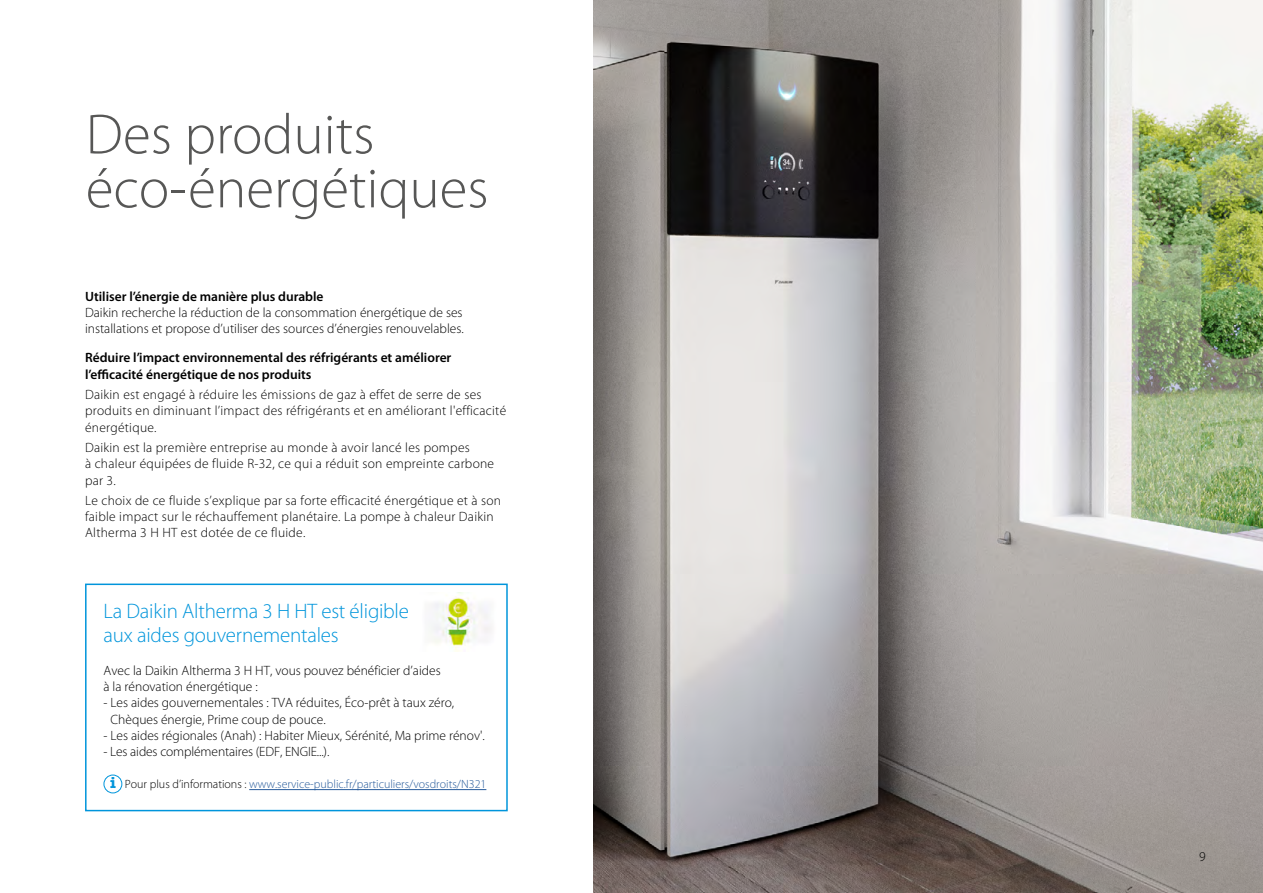
<style>
.page{position:relative;width:1263px;height:893px;background:#fff}
.page>*{position:absolute;margin:0;border:0;box-sizing:border-box;transform-origin:0 0}
.topic_headline_MS2{font:300 57px/54px "Myriad Pro";color:#575756}
.table_body_centered{font:300 21px/24px "Myriad Pro";letter-spacing:-.01em;color:#0095db}
.bullet_points{font:300 13.5px/16.2px "Myriad Pro";letter-spacing:.02em;color:#000}
.bullet_points-2{font:300 13.5px/16.2px "Myriad Pro";color:#000}
.bullet_points-3{font:600 13.5px/16.5px "Myriad Pro";color:#000}
.headline{font:300 13.5px/16.2px "Myriad Pro";color:#000}
.bullet_points-4{font:300 13.5px "Myriad Pro";letter-spacing:-.01em;color:#000}
.bullet_points-5{font:300 12px "Myriad Pro";color:#275b9b}
.s1{font-family:"American Typewriter";font-weight:700;font-size:15.75px;color:#0095db}
.s2{color:#000}
</style>
<div class="page">
<img style="left:594px;top:0;width:669px;height:893px">
<img style="left:431px;top:592px;width:61px;height:59px">
<hr style="left:249px;top:789px;width:237px;height:1px;background:#275b9b">
<div style="left:104px;top:775px;width:18px;height:18px;border:1px solid #0095db;border-radius:50%"></div>
<div style="left:85px;top:584px;width:423px;height:227px;border:2px solid #0095db"></div>
<p class="topic_headline_MS2" style="left:86px;top:107px;width:404px">Des produits éco-énergétiques</p>
<p class="bullet_points-3" style="left:85px;top:288px;width:240px">Utiliser l’énergie de manière plus durable</p>
<p class="bullet_points-2" style="left:85px;top:304px;width:380px">Daikin recherche la réduction de la consommation énergétique de ses installations et propose d’utiliser des sources d’énergies renouvelables.</p>
<p class="bullet_points-3" style="left:85px;top:349px;width:368px">Réduire l’impact environnemental des réfrigérants et améliorer l’efficacité énergétique de nos produits</p>
<p class="bullet_points" style="left:85px;top:387px;width:423px">Daikin est engagé à réduire les émissions de gaz à effet de serre de ses produits en diminuant l’impact des réfrigérants et en améliorant l'efficacité énergétique.</p>
<p class="bullet_points" style="left:85px;top:439px;width:411px">Daikin est la première entreprise au monde à avoir lancé les pompes<br>à chaleur équipées de fluide R-32, ce qui a réduit son empreinte carbone par 3.</p>
<p class="bullet_points" style="left:85px;top:492px;width:418px">Le choix de ce fluide s’explique par sa forte efficacité énergétique et à son faible impact sur le réchauffement planétaire. La pompe à chaleur Daikin<br>Altherma 3 H HT est dotée de ce fluide.</p>
<p class="table_body_centered" style="left:104px;top:599px;width:307px">La Daikin Altherma 3 H HT est éligible aux aides gouvernementales</p>
<p class="headline" style="left:104px;top:662px;width:339px">Avec la Daikin Altherma 3 H HT, vous pouvez bénéficier d’aides à la rénovation énergétique :</p>
<p class="bullet_points-2" style="left:111px;top:695px;width:345px;text-indent:-7px">- Les aides gouvernementales : TVA réduites, Éco-prêt à taux zéro,<br>Chèques énergie, Prime coup de pouce.</p>
<p class="bullet_points-2" style="left:104px;top:727px;width:383px">- Les aides régionales (Anah) : Habiter Mieux, Sérénité, Ma prime rénov'.</p>
<p class="bullet_points-4" style="left:104px;top:743px;width:227px">- Les aides complémentaires (EDF, ENGIE...).</p>
<p class="bullet_points-5" style="left:110px;top:777px;width:378px"><span class="s1">i</span> <span class="s2">Pour plus d’informations :</span> www.service-public.fr/particuliers/vosdroits/N321</p>
<p class="bullet_points" style="left:1199px;top:848px;width:8px">9</p>
</div>
